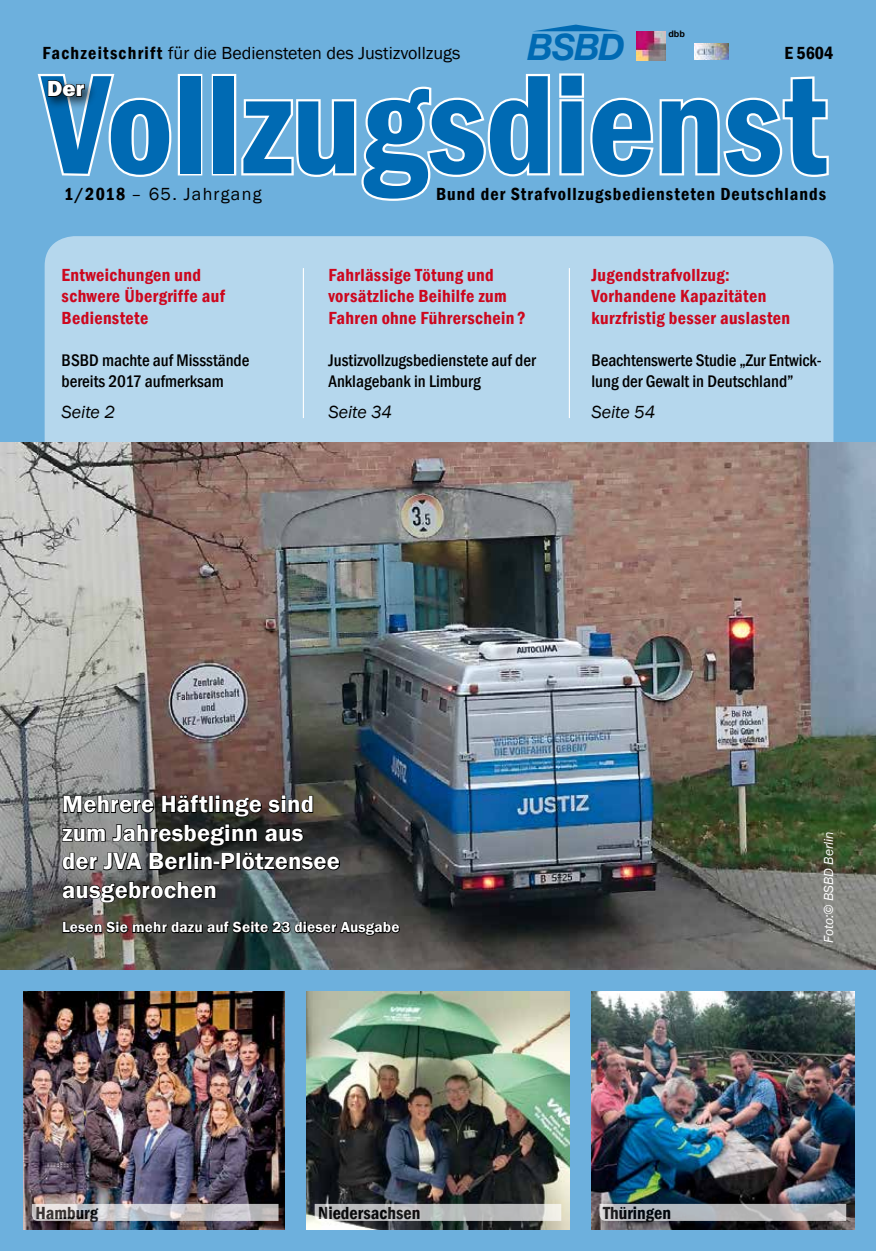
<style>
.page{position:relative;width:876px;height:1251px;background:#fff}
.page>*{position:absolute;margin:0;border:0;box-sizing:border-box;transform-origin:0 0}
.t1{font:600 condensed 145.5px "Franklin Gothic";letter-spacing:-.005em;color:#006ab3}
.t2{font:italic 700 36.6px "Helvetica Neue";color:#006ab3}
.t3{font:600 24px/28.5px "Franklin Gothic";letter-spacing:.01em;color:#fff}
.t4{font:800 22.5px "Franklin Gothic";color:#fff}
.t5{font:600 condensed 18px/21.6px "Franklin Gothic";letter-spacing:.02em;color:#cd071e}
.t6{font:18px "Franklin Gothic";color:#000}
.t7{font:600 condensed 18px "Franklin Gothic";letter-spacing:.06em;color:#000}
.t8{font:600 condensed 18px "Franklin Gothic";color:#000}
.t9{font:italic 18px "Franklin Gothic";color:#000}
.t10{font:18px "Franklin Gothic";letter-spacing:.07em;color:#000}
.t11{font:500 condensed 17.25px/20.7px "Franklin Gothic";color:#000}
.t12{font:600 15px "Franklin Gothic";letter-spacing:.01em;color:#fff}
.t13{font:italic 13.5px "Franklin Gothic";color:#fff}
.t14{font:700 9px "Arial";color:#000}
.s1{font-weight:600;font-stretch:condensed}
</style>
<div class="page">
<div style="left:0;top:0;width:876px;height:446px;background:#6db0dd"></div>
<div style="left:178px;top:74px;width:24px;height:101px;border:4px solid #fff"></div>
<div style="left:212px;top:74px;width:24px;height:101px;border:4px solid #fff"></div>
<svg style="left:241px;top:73px;width:588px;height:128px"></svg>
<svg style="left:37px;top:74px;width:135px;height:103px"></svg>
<img style="left:636px;top:31px;width:30px;height:29px">
<img style="left:694px;top:43px;width:35px;height:17px">
<div style="left:45px;top:236px;width:788px;height:207px;background:#b5d7ed"></div>
<hr style="left:303px;top:268px;width:1px;height:150px;background:#fff">
<hr style="left:569px;top:268px;width:1px;height:150px;background:#fff">
<div style="left:0;top:446px;width:876px;height:804px;background:#6db0dd"></div>
<img style="left:24px;top:991px;width:261px;height:237px">
<img style="left:307px;top:991px;width:262px;height:237px">
<img style="left:591px;top:991px;width:263px;height:237px">
<svg style="left:32px;top:1203px;width:247px;height:17px;background:#c6c4c7"></svg>
<img style="left:0;top:443px;width:876px;height:526px">
<svg style="left:61px;top:789px;width:280px;height:82px;background:#3e3c3b"></svg>
<svg style="left:61px;top:880px;width:156px;height:23px;background:#343332"></svg>
<svg style="left:62px;top:920px;width:339px;height:16px;background:#2d2d2c"></svg>
<svg style="left:315px;top:1203px;width:246px;height:17px;background:#b7b8b8"></svg>
<svg style="left:600px;top:1203px;width:246px;height:17px;background:#b1b3b7"></svg>
<svg style="left:535px;top:25px;width:82px;height:6px"></svg>
<p class="t14" style="left:668px;top:28px;width:18px">dbb</p>
<p class="t2" style="left:527px;top:25px;width:99px">BSBD</p>
<p class="t6" style="left:43px;top:42px;width:419px"><span class="s1">Fachzeitschrift</span> für die Bediensteten des Justizvollzugs</p>
<p class="t7" style="left:784px;top:41px;width:50px">E 5604</p>
<p class="t1" style="left:43px;top:27px;width:786px">Vollzugsdienst</p>
<p class="t4" style="left:47px;top:74px;width:39px">Der</p>
<p class="t10" style="left:64px;top:183px;width:199px"><span class="s1">1/2018</span> – 65. Jahrgang</p>
<p class="t7" style="left:436px;top:182px;width:392px">Bund der Strafvollzugsbediensteten Deutschlands</p>
<p class="t5" style="left:62px;top:263px;width:165px">Entweichungen und schwere Übergriffe auf<br>Bedienstete</p>
<p class="t11" style="left:62px;top:350px;width:189px">BSBD machte auf Missstände bereits 2017 aufmerksam</p>
<p class="t9" style="left:62px;top:400px;width:55px">Seite 2</p>
<p class="t5" style="left:328px;top:263px;width:199px">Fahrlässige Tötung und vorsätzliche Beihilfe zum<br>Fahren ohne Führerschein ?</p>
<p class="t11" style="left:328px;top:350px;width:209px">Justizvollzugsbedienstete auf der<br>Anklagebank in Limburg</p>
<p class="t9" style="left:328px;top:400px;width:65px">Seite 34</p>
<p class="t5" style="left:591px;top:263px;width:200px">Jugendstrafvollzug:<br>Vorhandene Kapazitäten kurzfristig besser auslasten</p>
<p class="t11" style="left:591px;top:350px;width:232px">Beachtenswerte Studie „Zur Entwick&shy;lung der Gewalt in Deutschland”</p>
<p class="t9" style="left:591px;top:400px;width:65px">Seite 54</p>
<p class="t3" style="left:62px;top:790px;width:279px">Mehrere Häftlinge sind zum Jahresbeginn aus der JVA Berlin-Plötzensee ausgebrochen</p>
<p class="t12" style="left:62px;top:917px;width:339px">Lesen Sie mehr dazu auf Seite 23 dieser Ausgabe</p>
<p class="t13" style="left:820px;top:942px;width:113px;rotate:-90deg">Foto:© BSBD Berlin</p>
<p class="t8" style="left:36px;top:1200px;width:64px">Hamburg</p>
<p class="t8" style="left:318px;top:1200px;width:104px">Niedersachsen</p>
<p class="t8" style="left:603px;top:1200px;width:69px">Thüringen</p>
</div>
